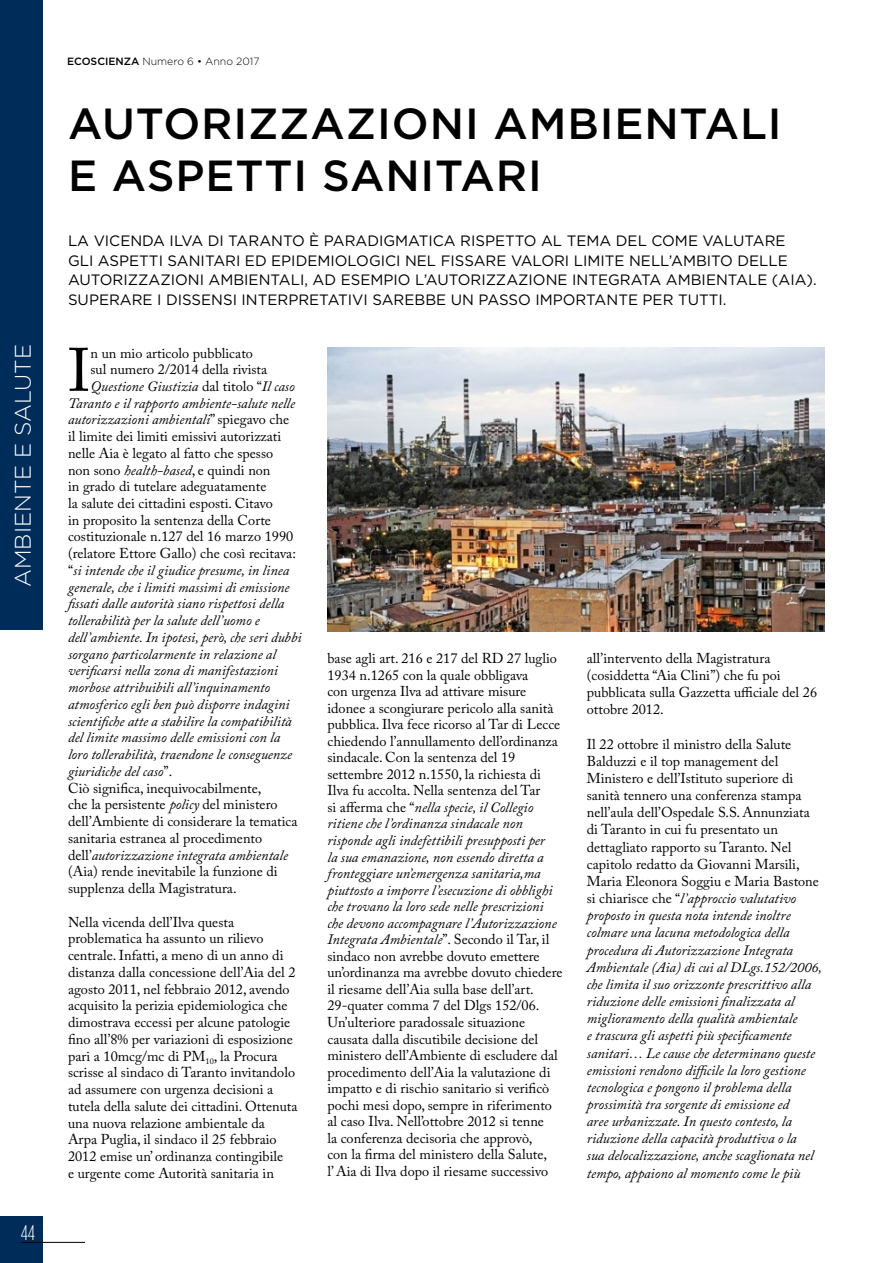
<style>
.page{position:relative;width:893px;height:1263px;background:#fff}
.page>*{position:absolute;margin:0;border:0;box-sizing:border-box;transform-origin:0 0}
.t1{font:60.6px "Adobe Caslon Pro";color:#000}
.t2{font:500 43.5px/52.5px "Gotham HTF";letter-spacing:.02em;color:#000}
.t3{font:300 22.5px "Gotham HTF";color:#fff}
.t4{font:300 condensed 21px "Gotham HTF";color:#fff}
.t5{font:15px/19.5px "Gotham";color:#000}
.t6{font:14.25px/16.5px "Adobe Caslon Pro";color:#000}
.t7{font:italic 14.25px/17.1px "Adobe Caslon Pro";color:#000}
.t8{font:300 10.5px "Gotham HTF";color:#000}
.s1{font-weight:500}
.s2{font-style:normal}
.s3{font-style:italic}
</style>
<div class="page">
<div style="left:0;top:1216px;width:43px;height:47px;background:#002c5a"></div>
<hr style="left:21px;top:1242px;width:64px;height:1px;background:#000">
<div style="left:0;top:0;width:43px;height:629px;background:#002c5a"></div>
<img style="left:327px;top:347px;width:498px;height:284px">
<h3 class="t3" style="left:11px;top:587px;width:244px;rotate:-90deg">AMBIENTE E SALUTE</h3>
<h3 class="t4" style="left:21px;top:1221px;width:16px">44</h3>
<p class="t8" style="left:67px;top:56px;width:194px"><span class="s1">ECOSCIENZA</span> Numero 6 • Anno 2017</p>
<h2 class="t2" style="left:68px;top:96px;width:715px">AUTORIZZAZIONI AMBIENTALI<br>E ASPETTI SANITARI</h2>
<p class="t5" style="left:68px;top:231px;width:750px">LA VICENDA ILVA DI TARANTO È PARADIGMATICA RISPETTO AL TEMA DEL COME VALUTARE<br>GLI ASPETTI SANITARI ED EPIDEMIOLOGICI NEL FISSARE VALORI LIMITE NELL’AMBITO DELLE AUTORIZZAZIONI AMBIENTALI, AD ESEMPIO L’AUTORIZZAZIONE INTEGRATA AMBIENTALE (AIA).<br>SUPERARE I DISSENSI INTERPRETATIVI SAREBBE UN PASSO IMPORTANTE PER TUTTI.</p>
<h1 class="t1" style="left:68px;top:334px;width:24px">I</h1>
<p class="t6" style="left:91px;top:345px;width:164px">n un mio articolo pubblicato</p>
<p class="t6" style="left:91px;top:361px;width:178px">sul numero 2/2014 della rivista</p>
<p class="t7" style="left:91px;top:377px;width:206px">Questione Giustizia <span class="s2">dal titolo “</span>Il caso</p>
<p class="t7" style="left:68px;top:394px;width:229px">Taranto e il rapporto ambiente-salute nelle</p>
<p class="t7" style="left:68px;top:411px;width:223px">autorizzazioni ambientali<span class="s2">” spiegavo che</span></p>
<p class="t6" style="left:68px;top:428px;width:215px">il limite dei limiti emissivi autorizzati</p>
<p class="t6" style="left:68px;top:445px;width:207px">nelle Aia è legato al fatto che spesso</p>
<p class="t6" style="left:68px;top:461px;width:204px">non sono <span class="s3">health-based</span>, e quindi non</p>
<p class="t6" style="left:68px;top:478px;width:200px">in grado di tutelare adeguatamente</p>
<p class="t6" style="left:68px;top:495px;width:207px">la salute dei cittadini esposti. Citavo</p>
<p class="t6" style="left:68px;top:512px;width:204px">in proposito la sentenza della Corte</p>
<p class="t6" style="left:68px;top:528px;width:227px">costituzionale n.127 del 16 marzo 1990</p>
<p class="t6" style="left:68px;top:545px;width:229px">(relatore Ettore Gallo) che così recitava:</p>
<p class="t7" style="left:68px;top:561px;width:223px"><span class="s2">“</span>si intende che il giudice presume, in linea</p>
<p class="t7" style="left:68px;top:578px;width:223px">generale, che i limiti massimi di emissione</p>
<p class="t7" style="left:68px;top:595px;width:218px">fissati dalle autorità siano rispettosi della</p>
<p class="t7" style="left:68px;top:612px;width:193px">tollerabilità per la salute dell’uomo e</p>
<p class="t7" style="left:68px;top:628px;width:235px">dell’ambiente. In ipotesi, però, che seri dubbi</p>
<p class="t7" style="left:68px;top:645px;width:210px">sorgano particolarmente in relazione al</p>
<p class="t7" style="left:68px;top:662px;width:211px">verificarsi nella zona di manifestazioni</p>
<p class="t7" style="left:68px;top:679px;width:204px">morbose attribuibili all’inquinamento</p>
<p class="t7" style="left:68px;top:695px;width:223px">atmosferico egli ben può disporre indagini</p>
<p class="t7" style="left:68px;top:712px;width:225px">scientifiche atte a stabilire la compatibilità</p>
<p class="t7" style="left:68px;top:729px;width:214px">del limite massimo delle emissioni con la</p>
<p class="t7" style="left:68px;top:746px;width:226px">loro tollerabilità, traendone le conseguenze</p>
<p class="t7" style="left:68px;top:762px;width:106px">giuridiche del caso<span class="s2">”.</span></p>
<p class="t6" style="left:68px;top:779px;width:195px">Ciò significa, inequivocabilmente,</p>
<p class="t6" style="left:68px;top:796px;width:211px">che la persistente <span class="s3">policy</span> del ministero</p>
<p class="t6" style="left:68px;top:813px;width:231px">dell’Ambiente di considerare la tematica</p>
<p class="t6" style="left:68px;top:830px;width:196px">sanitaria estranea al procedimento</p>
<p class="t7" style="left:68px;top:846px;width:221px"><span class="s2">dell’</span>autorizzazione integrata ambientale</p>
<p class="t6" style="left:68px;top:863px;width:211px">(Aia) rende inevitabile la funzione di</p>
<p class="t6" style="left:68px;top:880px;width:170px">supplenza della Magistratura.</p>
<p class="t6" style="left:68px;top:913px;width:231px">Nella vicenda dell’Ilva questa problematica ha assunto un rilievo centrale. Infatti, a meno di un anno di distanza dalla concessione dell’Aia del 2 agosto 2011, nel febbraio 2012, avendo acquisito la perizia epidemiologica che dimostrava eccessi per alcune patologie fino all’8% per variazioni di esposizione pari a 10mcg/mc di PM<sub>10</sub>, la Procura scrisse al sindaco di Taranto invitandolo ad assumere con urgenza decisioni a tutela della salute dei cittadini. Ottenuta una nuova relazione ambientale da<br>Arpa Puglia, il sindaco il 25 febbraio 2012 emise un’ ordinanza contingibile<br>e urgente come Autorità sanitaria in</p>
<p class="t6" style="left:327px;top:650px;width:237px">base agli art. 216 e 217 del RD 27 luglio 1934 n.1265 con la quale obbligava<br>con urgenza Ilva ad attivare misure idonee a scongiurare pericolo alla sanità pubblica. Ilva fece ricorso al Tar di Lecce chiedendo l’annullamento dell’ordinanza sindacale. Con la sentenza del 19 settembre 2012 n.1550, la richiesta di Ilva fu accolta. Nella sentenza del Tar<br>si afferma che “<span class="s3">nella specie, il Collegio ritiene che l’ordinanza sindacale non risponde agli indefettibili presupposti per<br>la sua emanazione, non essendo diretta a fronteggiare un’emergenza sanitaria,ma piuttosto a imporre l’esecuzione di obblighi che trovano la loro sede nelle prescrizioni che devono accompagnare l’Autorizzazione Integrata Ambientale</span>”. Secondo il Tar, il sindaco non avrebbe dovuto emettere un’ordinanza ma avrebbe dovuto chiedere il riesame dell’Aia sulla base dell’art.<br>29-quater comma 7 del Dlgs 152/06.<br>Un’ulteriore paradossale situazione causata dalla discutibile decisione del ministero dell’Ambiente di escludere dal procedimento dell’Aia la valutazione di impatto e di rischio sanitario si verificò pochi mesi dopo, sempre in riferimento al caso Ilva. Nell’ottobre 2012 si tenne<br>la conferenza decisoria che approvò,<br>con la firma del ministero della Salute,<br>l’ Aia di Ilva dopo il riesame successivo</p>
<p class="t6" style="left:587px;top:649px;width:232px;line-height:17.1px">all’intervento della Magistratura (cosiddetta “Aia Clini”) che fu poi pubblicata sulla Gazzetta ufficiale del 26 ottobre 2012.</p>
<p class="t7" style="left:587px;top:735px;width:237px"><span class="s2">Il 22 ottobre il ministro della Salute Balduzzi e il top management del Ministero e dell’Istituto superiore di sanità tennero una conferenza stampa nell’aula dell’Ospedale S.S. Annunziata di Taranto in cui fu presentato un dettagliato rapporto su Taranto. Nel capitolo redatto da Giovanni Marsili, Maria Eleonora Soggiu e Maria Bastone si chiarisce che “</span>l’approccio valutativo proposto in questa nota intende inoltre colmare una lacuna metodologica della procedura di Autorizzazione Integrata Ambientale (Aia) di cui al DLgs.152/2006, che limita il suo orizzonte prescrittivo alla riduzione delle emissioni finalizzata al miglioramento della qualità ambientale<br>e trascura gli aspetti più specificamente sanitari… Le cause che determinano queste emissioni rendono difficile la loro gestione tecnologica e pongono il problema della prossimità tra sorgente di emissione ed<br>aree urbanizzate. In questo contesto, la riduzione della capacità produttiva o la<br>sua delocalizzazione, anche scaglionata nel tempo, appaiono al momento come le più</p>
</div>
